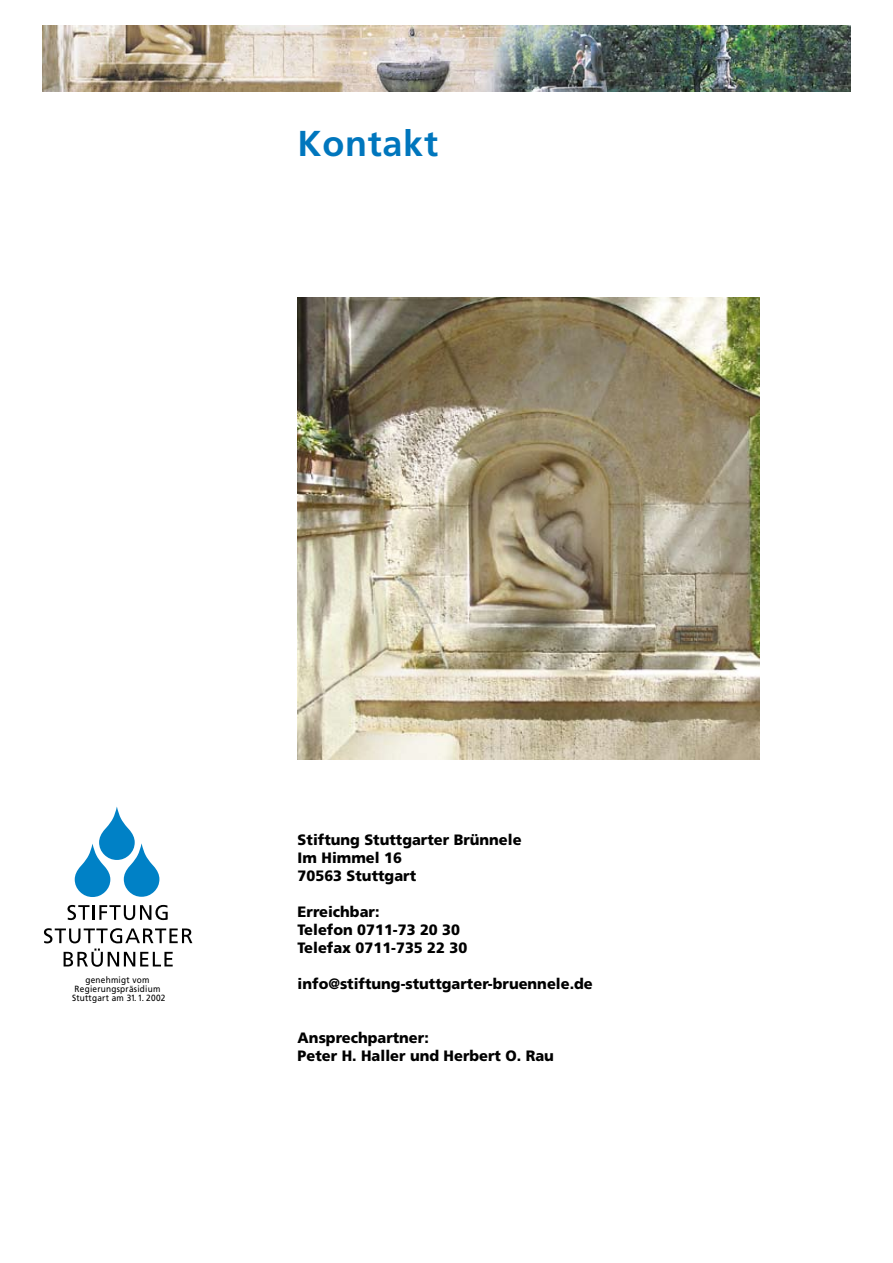
<style>
.page{position:relative;width:893px;height:1263px;background:#fff}
.page>*{position:absolute;margin:0;border:0;box-sizing:border-box;transform-origin:0 0}
.t1{font:700 36px "Frutiger";letter-spacing:.02em;color:#0076bd}
.t2{font:900 15px/18px "Frutiger";color:#000}
.t3{font:9px/9px "Frutiger";letter-spacing:.03em;color:#000;text-align:center;scale:.92 1}
</style>
<div class="page">
<img style="left:43px;top:26px;width:807px;height:66px">
<svg style="left:75px;top:806px;width:84px;height:91px"></svg>
<svg style="left:67px;top:905px;width:101px;height:15px"></svg>
<svg style="left:44px;top:928px;width:148px;height:39px"></svg>
<img style="left:298px;top:298px;width:461px;height:461px">
<h1 class="t1" style="left:298px;top:122px;width:142px">Kontakt</h1>
<p class="t3" style="left:72px;top:975px;width:103px">genehmigt vom<br>Regierungspräsidium<br>Stuttgart am 31. 1. 2002</p>
<p class="t2" style="left:298px;top:830px;width:225px">Stiftung Stuttgarter Brünnele<br>Im Himmel 16<br>70563 Stuttgart</p>
<p class="t2" style="left:298px;top:902px;width:171px">Erreichbar:<br>Telefon 0711-73 20 30<br>Telefax 0711-735 22 30</p>
<p class="t2" style="left:298px;top:974px;width:297px">info@stiftung-stuttgarter-bruennele.de</p>
<p class="t2" style="left:298px;top:1028px;width:258px">Ansprechpartner:<br>Peter H. Haller und Herbert O. Rau</p>
</div>
